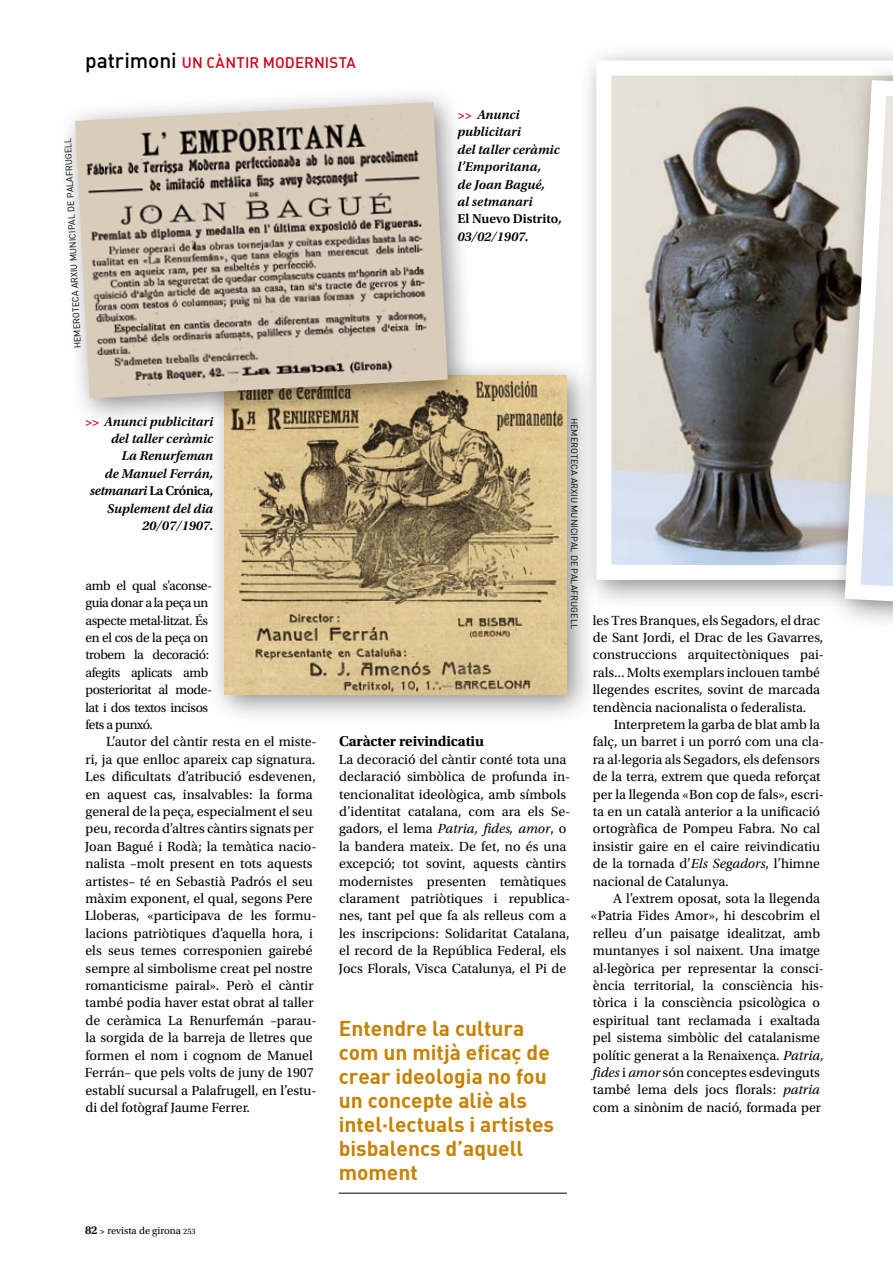
<style>
.page{position:relative;width:893px;height:1276px;background:#fff}
.page>*{position:absolute;margin:0;border:0;box-sizing:border-box;transform-origin:0 0}
.t1{font:21px/24px "DIN Bold";color:#c68100}
.t2{font:15px "DIN Medium Alternate";letter-spacing:.01em;color:#ce0019}
.t3{font:700 15px "Utopia Std";letter-spacing:-.01em;color:#000}
.t4{font:13.95px/17.4px "Utopia Std";color:#000}
.t5{font:italic 600 13.5px/17.4px "Utopia Std";color:#000;text-align:right}
.t6{font:13.5px/17.4px "Utopia Std";letter-spacing:-.03em;color:#000}
.t7{font:10.5px "Utopia Std";color:#000}
.t8{font:9px "DIN";color:#000}
.s1{font-size:21px;color:#000}
.s2{font-size:12.75px;color:#ce0019}
.s3{font-style:normal}
.s4{font-style:italic}
.s5{font-weight:600;font-size:12px}
.s6{font-weight:600;font-size:9px}
.s7{font-size:8.25px}
</style>
<div class="page">
<div style="left:577px;top:41px;width:316px;height:567px;background:#000;opacity:.45"></div>
<svg style="left:596px;top:61px;width:230px;height:519px;background:#9f9e9b"></svg>
<hr style="left:339px;top:1193px;width:228px;height:1px;background:#000">
<div style="left:826px;top:61px;width:67px;height:581px;background:#000;opacity:.45"></div>
<svg style="left:837px;top:72px;width:56px;height:551px"></svg>
<div style="left:205px;top:356px;width:391px;height:367px;background:#000;opacity:.45"></div>
<img style="left:224px;top:375px;width:343px;height:319px">
<div style="left:56px;top:83px;width:419px;height:342px;background:#000;opacity:.45"></div>
<img style="left:75px;top:102px;width:373px;height:296px">
<p class="t2" style="left:85px;top:53px;width:271px"><span class="s1">PATRIMONI</span> U N CÀNTIR MODERNISTA</p>
<p class="t8" style="left:73px;top:349px;width:196px;rotate:-93deg">Hemeroteca Arxiu Municipal de Pal af rugell</p>
<p class="t5" style="left:457px;top:106px;width:106px;text-align:left"><span class="s2">&gt;&gt;</span> Anunci publicitari<br>del taller ceràmic l’Emporitana,<br>de Joan Bagué,<br>al setmanari<br><span class="s3">El Nuevo Distrito</span>,<br>03/02/1907.</p>
<p class="t5" style="left:85px;top:413px;width:130px"><span class="s2">&gt;&gt;</span> Anunci publicitari del taller ceràmic<br>La Renurfeman<br>de Manuel Ferrán, setmanari <span class="s3">La Crónica,<br></span>Suplement del dia<br>20/07/1907.</p>
<p class="t8" style="left:580px;top:418px;width:212px;rotate:90deg">Hemeroteca Arxiu M unicipal de Palafrugell</p>
<p class="t6" style="left:85px;top:577px;width:128px">amb el qual s’aconse&shy;guia donar a la peça un aspecte metal·litzat. És en el cos de la peça on trobem la decoració: afegits aplicats amb posterioritat al mode&shy;lat i dos textos incisos fets a punxó.</p>
<p class="t4" style="left:85px;top:733px;width:233px;text-indent:21px">L’autor del càntir resta en el miste&shy;ri, ja que enlloc apareix cap signatura.<br>Les dificultats d’atribució esdevenen, en aquest cas, insalvables: la forma general de la peça, especialment el seu peu, recorda d’altres càntirs signats per Joan Bagué i Rodà; la temàtica nacio&shy;nalista –molt present en tots aquests artistes– té en Sebastià Padrós el seu màxim exponent, el qual, segons Pere Lloberas, «participava de les formu&shy;lacions patriòtiques d’aquella hora, i els seus temes corresponien gairebé sempre al simbolisme creat pel nostre romanticisme pairal». Però el càntir també podia haver estat obrat al taller de ceràmica La Renurfemán –parau&shy;la sorgida de la barreja de lletres que formen el nom i cognom de Manuel Ferrán– que pels volts de juny de 1907 establí sucursal a Palafrugell, en l’estu&shy;di del fotògraf Jaume Ferrer.</p>
<p class="t3" style="left:339px;top:733px;width:146px">Caràcter reivindicatiu</p>
<p class="t4" style="left:339px;top:751px;width:233px">La decoració del càntir conté tota una declaració simbòlica de profunda in&shy;tencionalitat ideològica, amb símbols d’identitat catalana, com ara els Se&shy;gadors, el lema <span class="s4">Patria, fides, amor</span>, o la bandera mateix. De fet, no és una excepció; tot sovint, aquests càntirs modernistes presenten temàtiques clarament patriòtiques i republica&shy;nes, tant pel que fa als relleus com a les inscripcions: Solidaritat Catalana, el record de la República Federal, els Jocs Florals, Visca Catalunya, el Pi de</p>
<h1 class="t1" style="left:339px;top:1015px;width:217px">Entendre la cultura com un mitjà eficaç de crear ideologia no fou un concepte aliè als intel·lectuals i artistes bisbalencs d’aquell moment</h1>
<p class="t4" style="left:593px;top:611px;width:233px">les Tres Branques, els Segadors, el drac de Sant Jordi, el Drac de les Gavarres, construccions arquitectòniques pai&shy;rals... Molts exemplars inclouen també llegendes escrites, sovint de marcada tendència nacionalista o federalista.</p>
<p class="t4" style="left:593px;top:716px;width:233px;text-indent:21px">Interpretem la garba de blat amb la falç, un barret i un porró com una cla&shy;ra al·legoria als Segadors, els defensors de la terra, extrem que queda reforçat per la llegenda «Bon cop de fals», escri&shy;ta en un català anterior a la unificació ortogràfica de Pompeu Fabra. No cal insistir gaire en el caire reivindicatiu de la tornada d’<span class="s4">Els Segadors</span>, l’himne nacional de Catalunya.</p>
<p class="t4" style="left:591px;top:890px;width:235px;text-indent:22px">A l’extrem oposat, sota la llegenda «Patria Fides Amor», hi descobrim el relleu d’un paisatge idealitzat, amb muntanyes i sol naixent. Una imatge al·legòrica per representar la consci&shy;ència territorial, la consciència his&shy;tòrica i la consciència psicològica o espiritual tant reclamada i exaltada pel sistema simbòlic del catalanisme polític generat a la Renaixença. <span class="s4">Patria, fides</span> i <span class="s4">amor</span> són conceptes esdevinguts també lema dels jocs florals: <span class="s4">patria </span>com a sinònim de nació, formada per</p>
<p class="t7" style="left:85px;top:1224px;width:112px"><span class="s5">82</span> <span class="s6">&gt;</span> revista de girona <span class="s7">253</span></p>
</div>
